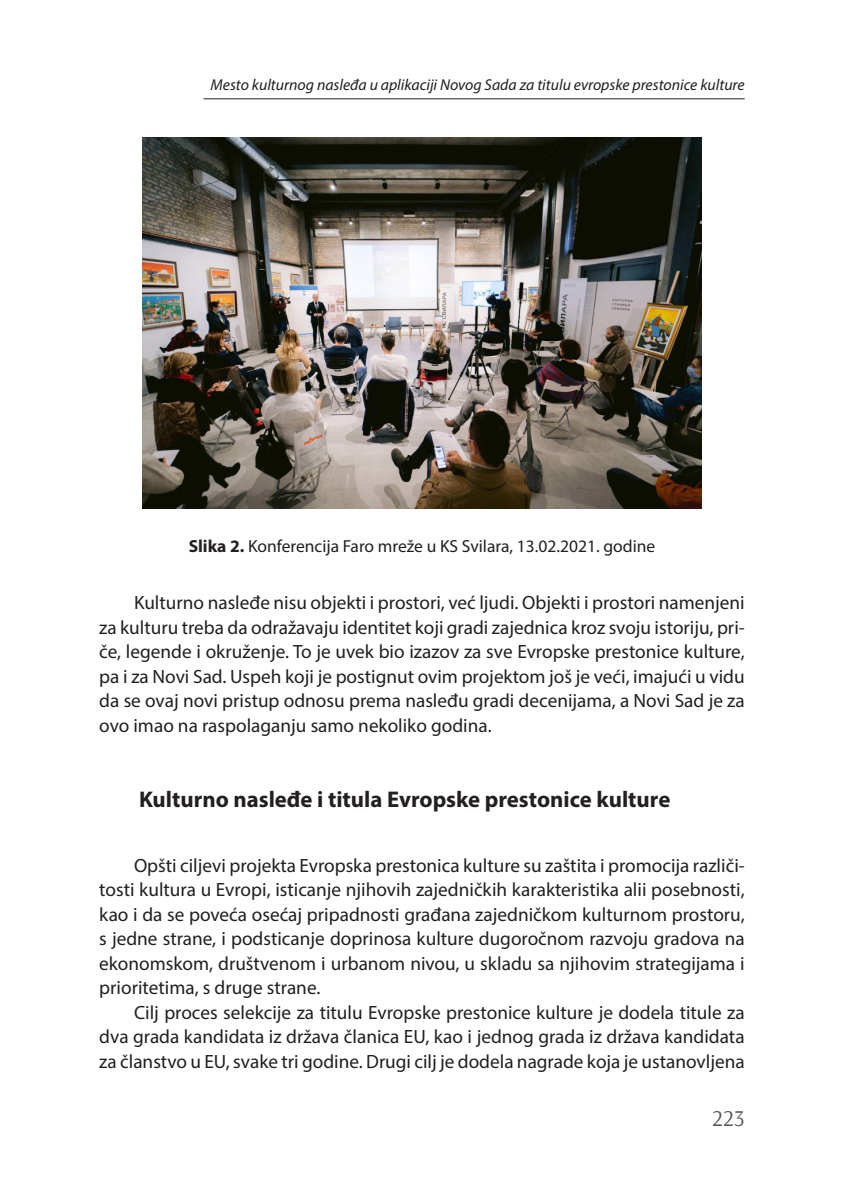
<style>
.page{position:relative;width:844px;height:1191px;background:#fff}
.page>*{position:absolute;margin:0;border:0;box-sizing:border-box;transform-origin:0 0}
.Podnaslov_1_1{font:700 22.75px "Myriad Pro";color:#231f20}
.t1{font:22.75px "Arsenal";color:#57585a}
.Tekst{font:19.25px/24.5px "Myriad Pro";color:#231f20;text-align:justify}
.Slika_potpis{font:17.5px "Myriad Pro";color:#231f20}
.t2{font:italic 15.75px "Myriad Pro";color:#231f20}
.s1{font-weight:700}
</style>
<div class="page">
<hr style="left:203px;top:98px;width:541px;height:1px;background:#231f20">
<img style="left:143px;top:137px;width:557px;height:372px">
<p class="t2" style="left:210px;top:75px;width:535px">Mesto kulturnog nasleđa u aplikaciji Novog Sada za titulu evropske prestonice kulture</p>
<p class="Slika_potpis" style="left:189px;top:535px;width:468px"><span class="s1">Slika 2.</span> Konferencija Faro mreže u KS Svilara, 13.02.2021. godine</p>
<p class="Tekst" style="left:99px;top:590px;width:646px;text-indent:35px">Kulturno nasleđe nisu objekti i prostori, već ljudi. Objekti i prostori namenjeni za kulturu treba da odražavaju identitet koji gradi zajednica kroz svoju istoriju, pri&shy;če, legende i okruženje. To je uvek bio izazov za sve Evropske prestonice kulture, pa i za Novi Sad. Uspeh koji je postignut ovim projektom još je veći, imajući u vidu da se ovaj novi pristup odnosu prema nasleđu gradi decenijama, a Novi Sad je za ovo imao na raspolaganju samo nekoliko godina.</p>
<p class="Podnaslov_1_1" style="left:139px;top:785px;width:532px">Kulturno nasleđe i titula Evropske prestonice kulture</p>
<p class="Tekst" style="left:99px;top:852px;width:646px;text-indent:35px">Opšti ciljevi projekta Evropska prestonica kulture su zaštita i promocija različi&shy;tosti kultura u Evropi, isticanje njihovih zajedničkih karakteristika alii posebnosti, kao i da se poveća osećaj pripadnosti građana zajedničkom kulturnom prostoru, s jedne strane, i podsticanje doprinosa kulture dugoročnom razvoju gradova na ekonomskom, društvenom i urbanom nivou, u skladu sa njihovim strategijama i prioritetima, s druge strane.</p>
<p class="Tekst" style="left:99px;top:999px;width:646px;text-indent:35px">Cilj proces selekcije za titulu Evropske prestonice kulture je dodela titule za dva grada kandidata iz država članica EU, kao i jednog grada iz država kandidata za članstvo u EU, svake tri godine. Drugi cilj je dodela nagrade koja je ustanovljena</p>
<p class="t1" style="left:712px;top:1104px;width:34px">223</p>
</div>
